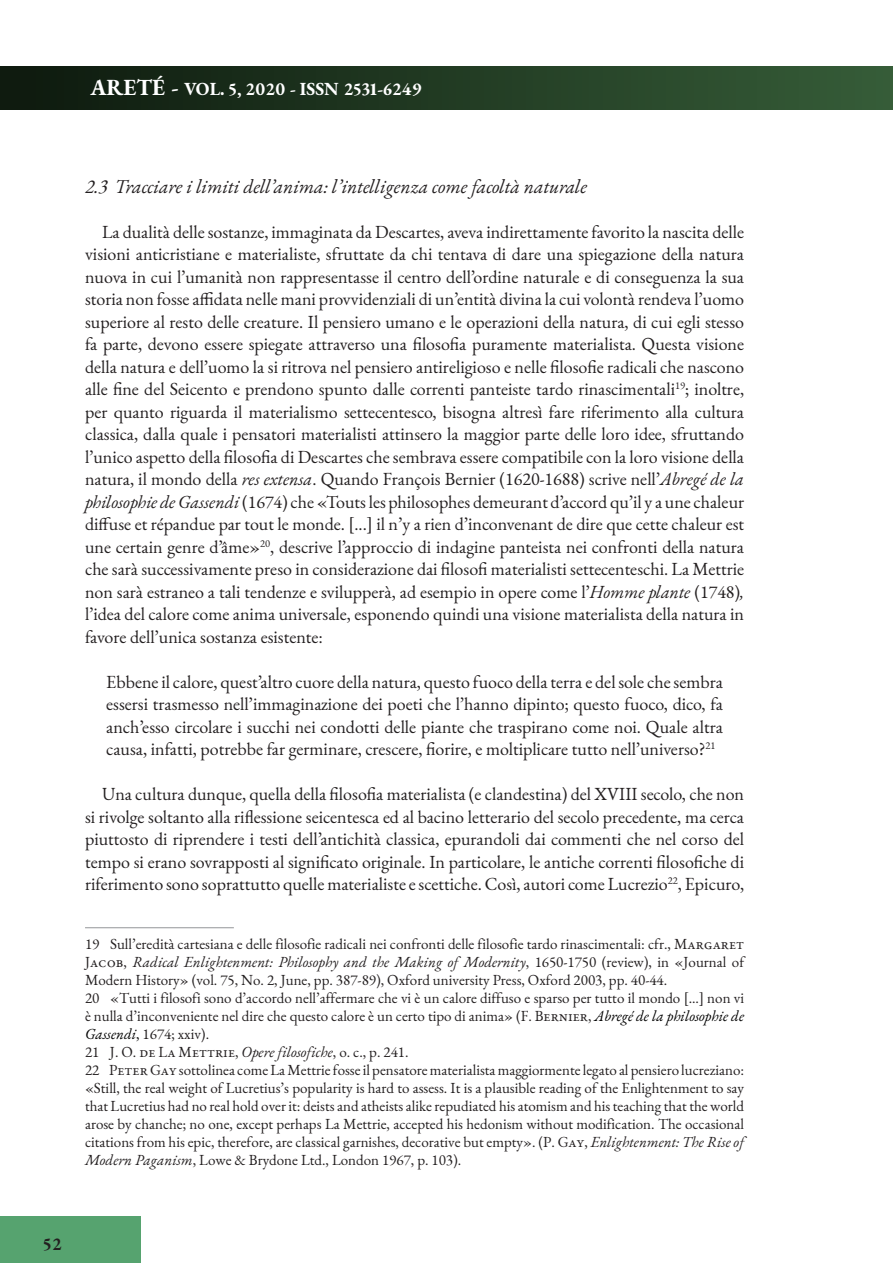
<style>
.page{position:relative;width:893px;height:1263px;background:#fff}
.page>*{position:absolute;margin:0;border:0;box-sizing:border-box;transform-origin:0 0}
.t1{font:italic 19.5px "EB Garamond";color:#231f20}
.testo{font:18px/22.5px "EB Garamond";color:#231f20;text-align:justify}
.Citazione{font:18px/22.5px "EB Garamond";color:#231f20;text-align:justify}
.t2{font:700 18px "EB Garamond";color:#fff}
.t3{font:700 18px "EB Garamond";color:#231f20}
.Note{font:15px/18px "EB Garamond";color:#231f20;text-align:justify}
.s1{font-size:22.5px}
.s2{font-style:italic}
.s3{font-style:italic;color:#000}
.s4{color:#000}
</style>
<div class="page">
<div style="left:0;top:1217px;width:140px;height:46px;background:#56a36f"></div>
<div style="left:0;top:67px;width:893px;height:42px;background:linear-gradient(to right,#0d190e,#365d38)"></div>
<hr style="left:85px;top:927px;width:149px;height:1px;background:#939598">
<p class="t2" style="left:91px;top:77px;width:333px"><span class="s1">ARETÉ -</span> VOL. 5, 2020 - ISSN 2531-6249</p>
<p class="t1" style="left:85px;top:173px;width:504px">2.3 Tracciare i limiti dell’anima: l’intelligenza come facoltà naturale</p>
<p class="testo" style="left:85px;top:220px;width:661px;text-indent:17px">La dualità delle sostanze, immaginata da Descartes, aveva indirettamente favorito la nascita delle visioni anticristiane e materialiste, sfruttate da chi tentava di dare una spiegazione della natura nuova in cui l’umanità non rappresentasse il centro dell’ordine naturale e di conseguenza la sua storia non fosse affidata nelle mani provvidenziali di un’entità divina la cui volontà rendeva l’uomo superiore al resto delle creature. Il pensiero umano e le operazioni della natura, di cui egli stesso fa parte, devono essere spiegate attraverso una filosofia puramente materialista. Questa visione della natura e dell’uomo la si ritrova nel pensiero antireligioso e nelle filosofie radicali che nascono alle fine del Seicento e prendono spunto dalle correnti panteiste tardo rinascimentali<sup>19</sup>; inoltre, per quanto riguarda il materialismo settecentesco, bisogna altresì fare riferimento alla cultura classica, dalla quale i pensatori materialisti attinsero la maggior parte delle loro idee, sfruttando l’unico aspetto della filosofia di Descartes che sembrava essere compatibile con la loro visione della natura, il mondo della <span class="s2">res extensa</span>. Quando François Bernier (1620-1688) scrive nell’<span class="s2">Abregé de la philosophie de Gassendi</span> (1674) che «Touts les philosophes demeurant d’accord qu’il y a une chaleur diffuse et répandue par tout le monde. [...] il n’y a rien d’inconvenant de dire que cette chaleur est une certain genre d’âme»<sup>20</sup>, descrive l’approccio di indagine panteista nei confronti della natura che sarà successivamente preso in considerazione dai filosofi materialisti settecenteschi. La Mettrie non sarà estraneo a tali tendenze e svilupperà, ad esempio in opere come l’<span class="s2">Homme plante</span> (1748)<span class="s2">, </span>l’idea del calore come anima universale, esponendo quindi una visione materialista della natura in favore dell’unica sostanza esistente:</p>
<p class="Citazione" style="left:106px;top:670px;width:618px">Ebbene il calore, quest’altro cuore della natura, questo fuoco della terra e del sole che sembra essersi trasmesso nell’immaginazione dei poeti che l’hanno dipinto; questo fuoco, dico, fa anch’esso circolare i succhi nei condotti delle piante che traspirano come noi. Quale altra causa, infatti, potrebbe far germinare, crescere, fiorire, e moltiplicare tutto nell’universo?<sup>21</sup></p>
<p class="testo" style="left:85px;top:783px;width:661px;text-indent:17px">Una cultura dunque, quella della filosofia materialista (e clandestina) del XVIII secolo, che non si rivolge soltanto alla riflessione seicentesca ed al bacino letterario del secolo precedente, ma cerca piuttosto di riprendere i testi dell’antichità classica, epurandoli dai commenti che nel corso del tempo si erano sovrapposti al significato originale. In particolare, le antiche correnti filosofiche di riferimento sono soprattutto quelle materialiste e scettiche. Così, autori come Lucrezio<sup>22</sup>, Epicuro,</p>
<p class="Note" style="left:85px;top:935px;width:661px">19 Sull’eredità cartesiana e delle filosofie radicali nei confronti delle filosofie tardo rinascimentali: cfr., Margaret Jacob, <span class="s2">Radical Enlightenment: Philosophy and the Making of Modernity</span>, 1650-1750 (review), in «Journal of Modern History» (vol. 75, No. 2, June, pp. 387-89), Oxford university Press, Oxford 2003, pp. 40-44.</p>
<p class="Note" style="left:85px;top:989px;width:661px">20 «Tutti i filosofi sono d’accordo nell’affermare che vi è un calore diffuso e sparso per tutto il mondo [...] non vi è nulla d’inconveniente nel dire che questo calore è un certo tipo di anima» (F. Bernier, <span class="s3">Abregé de la philosophie de Gassendi</span><span class="s4">,</span> 1674; xxiv).</p>
<p class="Note" style="left:85px;top:1043px;width:325px">21 J. O. de La Mettrie, <span class="s2">Opere filosofiche</span>, o. c., p. 241.</p>
<p class="Note" style="left:85px;top:1061px;width:661px">22 Peter Gay sottolinea come La Mettrie fosse il pensatore materialista maggiormente legato al pensiero lucreziano: «Still, the real weight of Lucretius’s popularity is hard to assess. It is a plausible reading of the Enlightenment to say that Lucretius had no real hold over it: deists and atheists alike repudiated his atomism and his teaching that the world arose by chanche; no one, except perhaps La Mettrie, accepted his hedonism without modification. The occasional citations from his epic, therefore, are classical garnishes, decorative but empty». (P. Gay, <span class="s2">Enlightenment: The Rise of Modern Paganism</span>, Lowe &amp; Brydone Ltd., London 1967, p. 103).</p>
<p class="t3" style="left:43px;top:1232px;width:21px">52</p>
</div>
